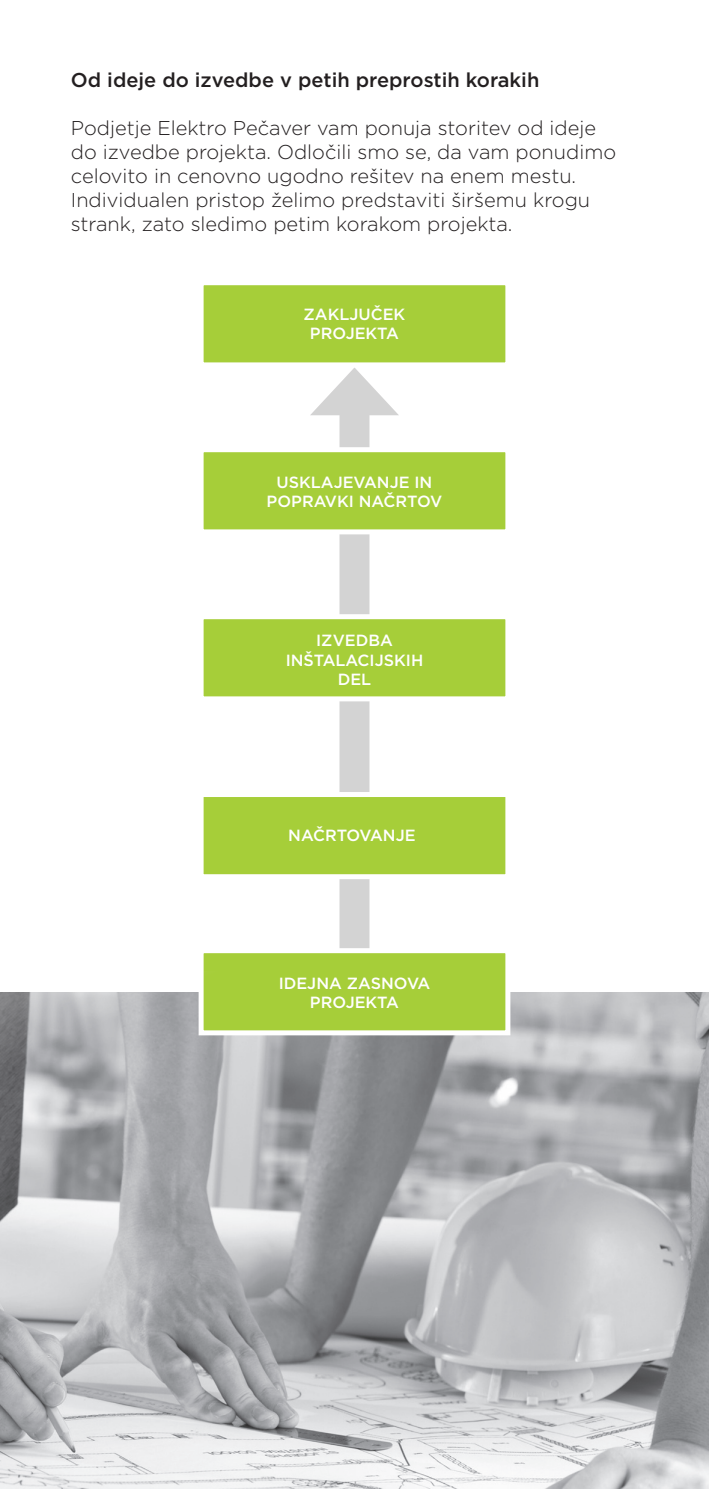
<style>
.page{position:relative;width:709px;height:1489px;background:#fff}
.page>*{position:absolute;margin:0;border:0;box-sizing:border-box;transform-origin:0 0}
.t1{font:300 20px/24px "Gotham";color:#231f20}
.t2{font:500 20px "Gotham";color:#231f20}
.t3{font:500 16.25px/19.5px "Gotham";color:#fff;text-align:center}
</style>
<div class="page">
<div style="left:339px;top:397px;width:30px;height:552px;background:#d3d3d3"></div>
<svg style="left:310px;top:368px;width:89px;height:47px"></svg>
<div style="left:199px;top:948px;width:311px;height:87px;background:#a6ce39;border:5px solid #fff"></div>
<div style="left:199px;top:792px;width:311px;height:87px;background:#a6ce39;border:5px solid #fff"></div>
<div style="left:199px;top:614px;width:311px;height:87px;background:#a6ce39;border:5px solid #fff"></div>
<div style="left:199px;top:447px;width:311px;height:87px;background:#a6ce39;border:5px solid #fff"></div>
<div style="left:199px;top:280px;width:311px;height:87px;background:#a6ce39;border:5px solid #fff"></div>
<svg style="left:0;top:971px;width:709px;height:517px;background:#b6b9b4"></svg>
<p class="t2" style="left:71px;top:67px;width:470px">Od ideje do izvedbe v petih preprostih korakih</p>
<p class="t1" style="left:71px;top:115px;width:547px">Podjetje Elektro Pečaver vam ponuja storitev od ideje do izvedbe projekta. Odločili smo se, da vam ponudimo celovito in cenovno ugodno rešitev na enem mestu.<br>Individualen pristop želimo predstaviti širšemu krogu strank, zato sledimo petim korakom projekta.</p>
<p class="t3" style="left:303px;top:304px;width:103px">ZAKLJUČEK<br>PROJEKTA</p>
<p class="t3" style="left:266px;top:472px;width:177px">USKLAJEVANJE IN<br>POPRAVKI NAČRTOV</p>
<p class="t3" style="left:286px;top:630px;width:139px">IZVEDBA<br>INŠTALACIJSKIH<br>DEL</p>
<p class="t3" style="left:288px;top:825px;width:129px">NAČRTOVANJE</p>
<p class="t3" style="left:279px;top:972px;width:153px">IDEJNA ZASNOVA<br>PROJEKTA</p>
</div>
